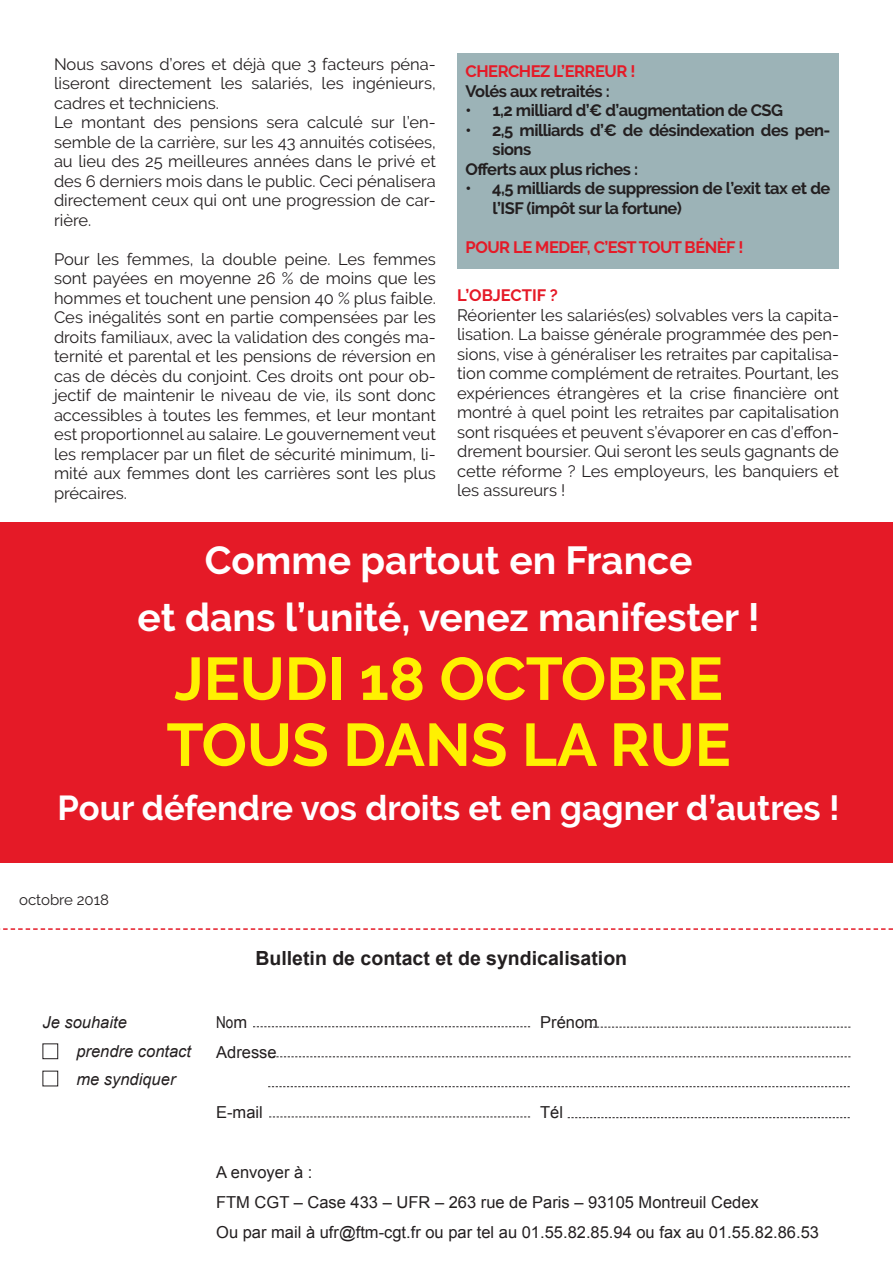
<style>
.page{position:relative;width:893px;height:1263px;background:#fff}
.page>*{position:absolute;margin:0;border:0;box-sizing:border-box;transform-origin:0 0}
.t1{font:700 60px "Raleway";color:#fff101}
.t2{font:700 39px "Raleway";color:#fff}
.t3{font:700 34.5px "Raleway";color:#fff}
.t4{font:700 19.5px "Arial";color:#231f20}
.t5{font:16.5px/19.5px "Raleway";color:#231f20;text-align:justify}
.t6{font:700 16.5px/19.5px "Raleway";letter-spacing:-.03em;color:#231f20}
.t7{font:16.5px "Arial";color:#231f20}
.t8{font:700 16.5px "Raleway";letter-spacing:-.03em;color:#e51a27}
.t9{font:italic 16.5px "Arial";color:#231f20}
.t10{font:700 16.5px "Raleway";color:#e51a27}
.t11{font:16.5px "Arial Narrow";color:#231f20}
.t12{font:15px "Raleway";color:#231f20}
.s1{font-family:"Arial"}
</style>
<div class="page">
<svg style="left:253px;top:1026px;width:277px;height:1px"></svg>
<svg style="left:589px;top:1027px;width:261px;height:1px"></svg>
<svg style="left:269px;top:1056px;width:581px;height:1px"></svg>
<svg style="left:268px;top:1086px;width:582px;height:1px"></svg>
<svg style="left:269px;top:1116px;width:261px;height:1px"></svg>
<svg style="left:568px;top:1117px;width:282px;height:1px"></svg>
<div style="left:43px;top:1043px;width:15px;height:16px;border:1px solid #231f20"></div>
<div style="left:43px;top:1071px;width:15px;height:15px;border:1px solid #231f20"></div>
<svg style="left:0;top:928px;width:893px;height:2px"></svg>
<div style="left:457px;top:53px;width:382px;height:216px;background:#9cb3b7"></div>
<div style="left:0;top:522px;width:893px;height:340px;background:#e51a27"></div>
<p class="t5" style="left:54px;top:54px;width:383px">Nous savons d’ores et déjà que 3 facteurs péna&shy;liseront directement les salariés, les ingénieurs, cadres et techniciens.</p>
<p class="t5" style="left:54px;top:112px;width:383px">Le montant des pensions sera calculé sur l’en&shy;semble de la carrière, sur les 43 annuités cotisées, au lieu des 25 meilleures années dans le privé et des 6 derniers mois dans le public. Ceci pénalisera directement ceux qui ont une progression de car&shy;rière.</p>
<p class="t5" style="left:54px;top:249px;width:383px">Pour les femmes, la double peine. Les femmes sont payées en moyenne 26 % de moins que les hommes et touchent une pension 40 % plus faible.<br>Ces inégalités sont en partie compensées par les droits familiaux, avec la validation des congés ma&shy;ternité et parental et les pensions de réversion en cas de décès du conjoint. Ces droits ont pour ob&shy;jectif de maintenir le niveau de vie, ils sont donc accessibles à toutes les femmes, et leur montant est proportionnel au salaire. Le gouvernement veut les remplacer par un filet de sécurité minimum, li&shy;mité aux femmes dont les carrières sont les plus précaires.</p>
<p class="t8" style="left:466px;top:62px;width:171px">CHERCHEZ L’ERREUR !</p>
<p class="t6" style="left:466px;top:81px;width:146px">Volés aux retraités :</p>
<p class="t6" style="left:466px;top:101px;width:319px">• 1,2 milliard d’€ d’augmentation de CSG</p>
<p class="t6" style="left:493px;top:120px;width:339px;text-indent:-27px">• 2,5 milliards d’€ de désindexation des pen&shy;sions</p>
<p class="t6" style="left:466px;top:159px;width:174px">Offerts aux plus riches :</p>
<p class="t6" style="left:493px;top:179px;width:339px;text-indent:-27px">• 4,5 milliards de suppression de l’exit tax et de l’ISF (impôt sur la fortune)</p>
<p class="t8" style="left:466px;top:237px;width:279px">POUR LE MEDEF, C’EST TOUT BÉNÈF !</p>
<p class="t10" style="left:457px;top:286px;width:102px">L’OBJECTIF ?</p>
<p class="t5" style="left:457px;top:305px;width:383px">Réorienter les salariés(es) solvables vers la capita&shy;lisation. La baisse générale programmée des pen&shy;sions, vise à généraliser les retraites par capitalisa&shy;tion comme complément de retraites. Pourtant, les expériences étrangères et la crise financière ont montré à quel point les retraites par capitalisation sont risquées et peuvent s’évaporer en cas d’effon&shy;drement boursier. Qui seront les seuls gagnants de cette réforme ? Les employeurs, les banquiers et les assureurs !</p>
<p class="t2" style="left:205px;top:538px;width:489px">Comme partout en France</p>
<p class="t2" style="left:137px;top:595px;width:624px">et dans l’unité, venez manifester !</p>
<p class="t1" style="left:174px;top:644px;width:550px">JEUDI 18 OCTOBRE</p>
<p class="t1" style="left:166px;top:710px;width:566px">TOUS DANS LA RUE</p>
<p class="t3" style="left:58px;top:788px;width:783px">Pour défendre vos droits et en gagner d’autres !</p>
<p class="t12" style="left:19px;top:891px;width:91px">octobre 2018</p>
<p class="t9" style="left:43px;top:1012px;width:86px">Je souhaite</p>
<p class="t9" style="left:76px;top:1040px;width:116px">prendre contact</p>
<p class="t9" style="left:76px;top:1069px;width:101px">me syndiquer</p>
<p class="t4" style="left:255px;top:945px;width:373px">Bulletin de contact et de syndicalisation</p>
<p class="t11" style="left:216px;top:1010px;width:33px">No<span class="s1">m</span></p>
<p class="t7" style="left:540px;top:1011px;width:59px">Prénom</p>
<p class="t7" style="left:216px;top:1041px;width:62px">Adresse</p>
<p class="t7" style="left:216px;top:1101px;width:48px">E-mail</p>
<p class="t7" style="left:540px;top:1101px;width:24px">Tél</p>
<p class="t7" style="left:216px;top:1161px;width:98px">A envoyer à :</p>
<p class="t7" style="left:216px;top:1191px;width:544px">FTM CGT – Case 433 – UFR – 263 rue de Paris – 93105 Montreuil Cedex</p>
<p class="t7" style="left:216px;top:1221px;width:604px">Ou par mail à ufr@ftm-cgt.fr ou par tel au 01.55.82.85.94 ou fax au 01.55.82.86.53</p>
</div>
